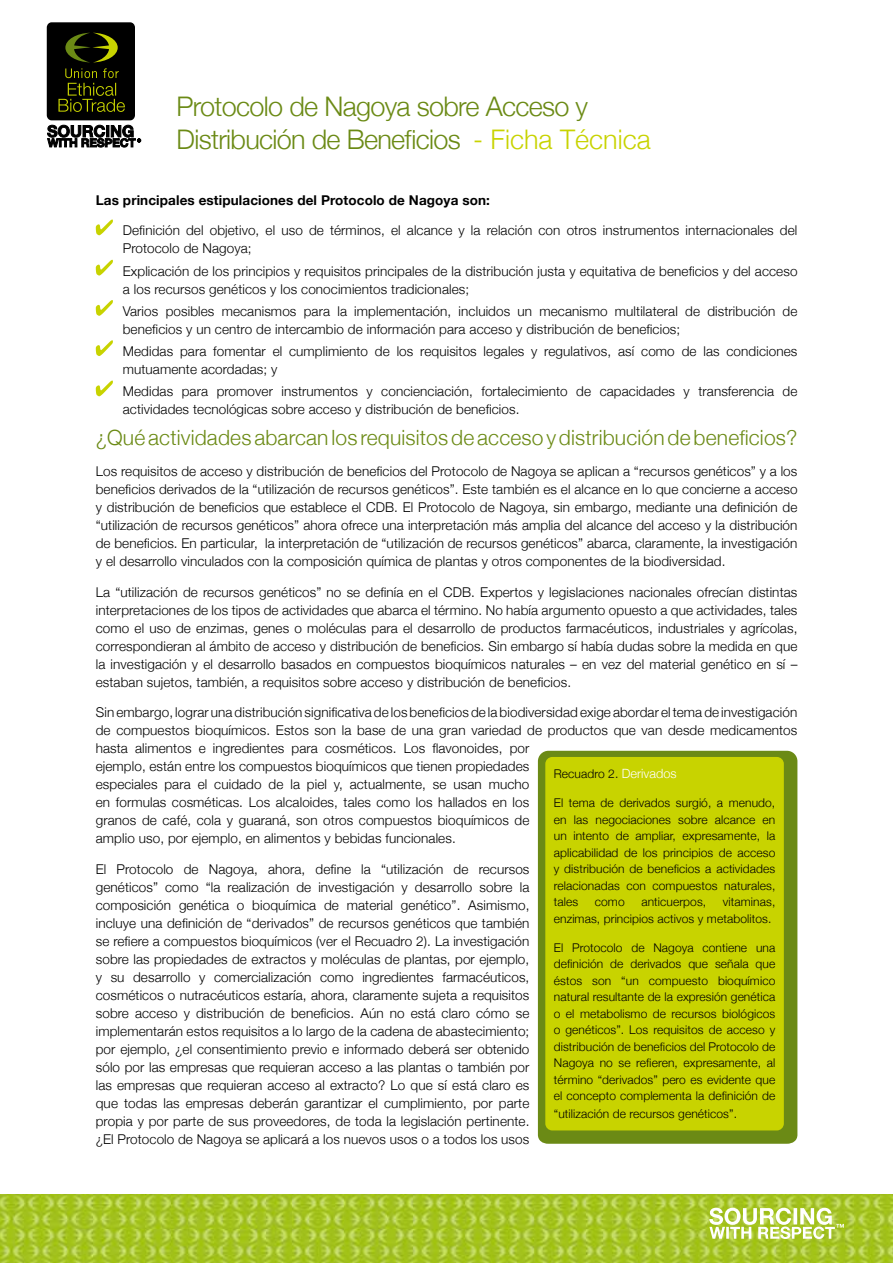
<style>
.page{position:relative;width:893px;height:1263px;background:#fff}
.page>*{position:absolute;margin:0;border:0;box-sizing:border-box;transform-origin:0 0}
.t1{font:300 27px/33px "Helvetica Neue";letter-spacing:-.025em;color:#6b8a15}
.t2{font:300 21px "Helvetica Neue";letter-spacing:.01em;color:#6b8a15}
.t3{font:300 13.5px/18px "Helvetica Neue";letter-spacing:.01em;color:#000}
.t4{font:700 13.5px "Helvetica Neue";letter-spacing:.01em;color:#000}
.t5{font:300 12px/16.5px "Helvetica Neue";letter-spacing:.01em;color:#000;text-align:justify}
.s1{color:#c8d300}
.s2{font-size:12.75px;color:#fff}
</style>
<div class="page">
<svg style="left:96px;top:220px;width:17px;height:15px"></svg>
<svg style="left:96px;top:260px;width:17px;height:16px"></svg>
<svg style="left:96px;top:300px;width:17px;height:16px"></svg>
<svg style="left:96px;top:340px;width:17px;height:16px"></svg>
<svg style="left:96px;top:381px;width:17px;height:15px"></svg>
<img style="left:0;top:1195px;width:893px;height:68px">
<svg style="left:709px;top:1208px;width:135px;height:31px"></svg>
<svg style="left:47px;top:125px;width:94px;height:22px"></svg>
<div style="left:47px;top:22px;width:88px;height:98px;background:#000;border-radius:5px"></div>
<svg style="left:65px;top:33px;width:53px;height:29px"></svg>
<svg style="left:58px;top:68px;width:67px;height:44px"></svg>
<div style="left:538px;top:751px;width:259px;height:393px;background:#6b8a15"></div>
<div style="left:545px;top:757px;width:239px;height:373px;background:#c8d300;border-radius:7px"></div>
<h1 class="t1" style="left:177px;top:90px;width:476px">Protocolo de Nagoya sobre Acceso y<br>Distribución de Beneficios <span class="s1">- Ficha Técnica</span></h1>
<p class="t4" style="left:96px;top:191px;width:396px">Las principales estipulaciones del Protocolo de Nagoya son:</p>
<p class="t3" style="left:123px;top:221px;width:676px">Definición del objetivo, el uso de términos, el alcance y la relación con otros instrumentos internacionales del<br>Protocolo de Nagoya;</p>
<p class="t3" style="left:123px;top:261px;width:676px">Explicación de los principios y requisitos principales de la distribución justa y equitativa de beneficios y del acceso a los recursos genéticos y los conocimientos tradicionales;</p>
<p class="t3" style="left:123px;top:302px;width:676px">Varios posibles mecanismos para la implementación, incluidos un mecanismo multilateral de distribución de beneficios y un centro de intercambio de información para acceso y distribución de beneficios;</p>
<p class="t3" style="left:123px;top:342px;width:676px">Medidas para fomentar el cumplimiento de los requisitos legales y regulativos, así como de las condiciones mutuamente acordadas; y</p>
<p class="t3" style="left:123px;top:382px;width:676px">Medidas para promover instrumentos y concienciación, fortalecimiento de capacidades y transferencia de actividades tecnológicas sobre acceso y distribución de beneficios.</p>
<h2 class="t2" style="left:96px;top:425px;width:703px">¿Qué actividades abarcan los requisitos de acceso y distribución de beneficios?</h2>
<p class="t3" style="left:96px;top:462px;width:703px;text-align:justify">Los requisitos de acceso y distribución de beneficios del Protocolo de Nagoya se aplican a “recursos genéticos” y a los beneficios derivados de la “utilización de recursos genéticos”. Este también es el alcance en lo que concierne a acceso y distribución de beneficios que establece el CDB. El Protocolo de Nagoya, sin embargo, mediante una definición de “utilización de recursos genéticos” ahora ofrece una interpretación más amplia del alcance del acceso y la distribución de beneficios. En particular, la interpretación de “utilización de recursos genéticos” abarca, claramente, la investigación y el desarrollo vinculados con la composición química de plantas y otros componentes de la biodiversidad.</p>
<p class="t3" style="left:96px;top:582px;width:703px;text-align:justify">La “utilización de recursos genéticos” no se definía en el CDB. Expertos y legislaciones nacionales ofrecían distintas interpretaciones de los tipos de actividades que abarca el término. No había argumento opuesto a que actividades, tales como el uso de enzimas, genes o moléculas para el desarrollo de productos farmacéuticos, industriales y agrícolas, correspondieran al ámbito de acceso y distribución de beneficios. Sin embargo sí había dudas sobre la medida en que la investigación y el desarrollo basados en compuestos bioquímicos naturales – en vez del material genético en sí – estaban sujetos, también, a requisitos sobre acceso y distribución de beneficios.</p>
<p class="t3" style="left:96px;top:703px;width:703px">Sin embargo, lograr una distribución significativa de los beneficios de la biodiversidad exige abordar el tema de investigación de compuestos bioquímicos. Estos son la base de una gran variedad de productos que van desde medicamentos hasta alimentos e ingredientes para cosméticos. Los flavonoides, por<br>ejemplo, están entre los compuestos bioquímicos que tienen propiedades<br>especiales para el cuidado de la piel y, actualmente, se usan mucho<br>en formulas cosméticas. Los alcaloides, tales como los hallados en los<br>granos de café, cola y guaraná, son otros compuestos bioquímicos de<br>amplio uso, por ejemplo, en alimentos y bebidas funcionales.</p>
<p class="t3" style="left:96px;top:860px;width:435px;text-align:justify">El Protocolo de Nagoya, ahora, define la “utilización de recursos genéticos” como “la realización de investigación y desarrollo sobre la composición genética o bioquímica de material genético”. Asimismo, incluye una definición de “derivados” de recursos genéticos que también se refiere a compuestos bioquímicos (ver el Recuadro 2). La investigación sobre las propiedades de extractos y moléculas de plantas, por ejemplo, y su desarrollo y comercialización como ingredientes farmacéuticos, cosméticos o nutracéuticos estaría, ahora, claramente sujeta a requisitos sobre acceso y distribución de beneficios. Aún no está claro cómo se implementarán estos requisitos a lo largo de la cadena de abastecimiento; por ejemplo, ¿el consentimiento previo e informado deberá ser obtenido sólo por las empresas que requieran acceso a las plantas o también por las empresas que requieran acceso al extracto? Lo que sí está claro es que todas las empresas deberán garantizar el cumplimiento, por parte propia y por parte de sus proveedores, de toda la legislación pertinente. ¿El Protocolo de Nagoya se aplicará a los nuevos usos o a todos los usos</p>
<p class="t5" style="left:554px;top:765px;width:124px">Recuadro 2. <span class="s2">Derivados</span></p>
<p class="t5" style="left:554px;top:794px;width:223px">El tema de derivados surgió, a menudo, en las negociaciones sobre alcance en un intento de ampliar, expresamente, la aplicabilidad de los principios de acceso y distribución de beneficios a actividades relacionadas con compuestos naturales, tales</p>
<p class="t5" style="left:554px;top:893px;width:223px;text-indent:169px">vitaminas, enzimas, principios activos y metabolitos.</p>
<p class="t5" style="left:554px;top:939px;width:223px">El Protocolo de Nagoya contiene una definición de derivados que señala que éstos son “un compuesto bioquímico natural resultante de la expresión genética o el metabolismo de recursos biológicos o genéticos”. Los requisitos de acceso y distribución de beneficios del Protocolo de Nagoya no se refieren, expresamente, al término “derivados” pero es evidente que el concepto complementa la definición de</p>
<p class="t5" style="left:554px;top:1105px;width:185px">“utilización de recursos genéticos”.</p>
<p class="t5" style="left:595px;top:893px;width:31px">como</p>
<p class="t5" style="left:641px;top:893px;width:66px">anticuerpos,</p>
</div>
